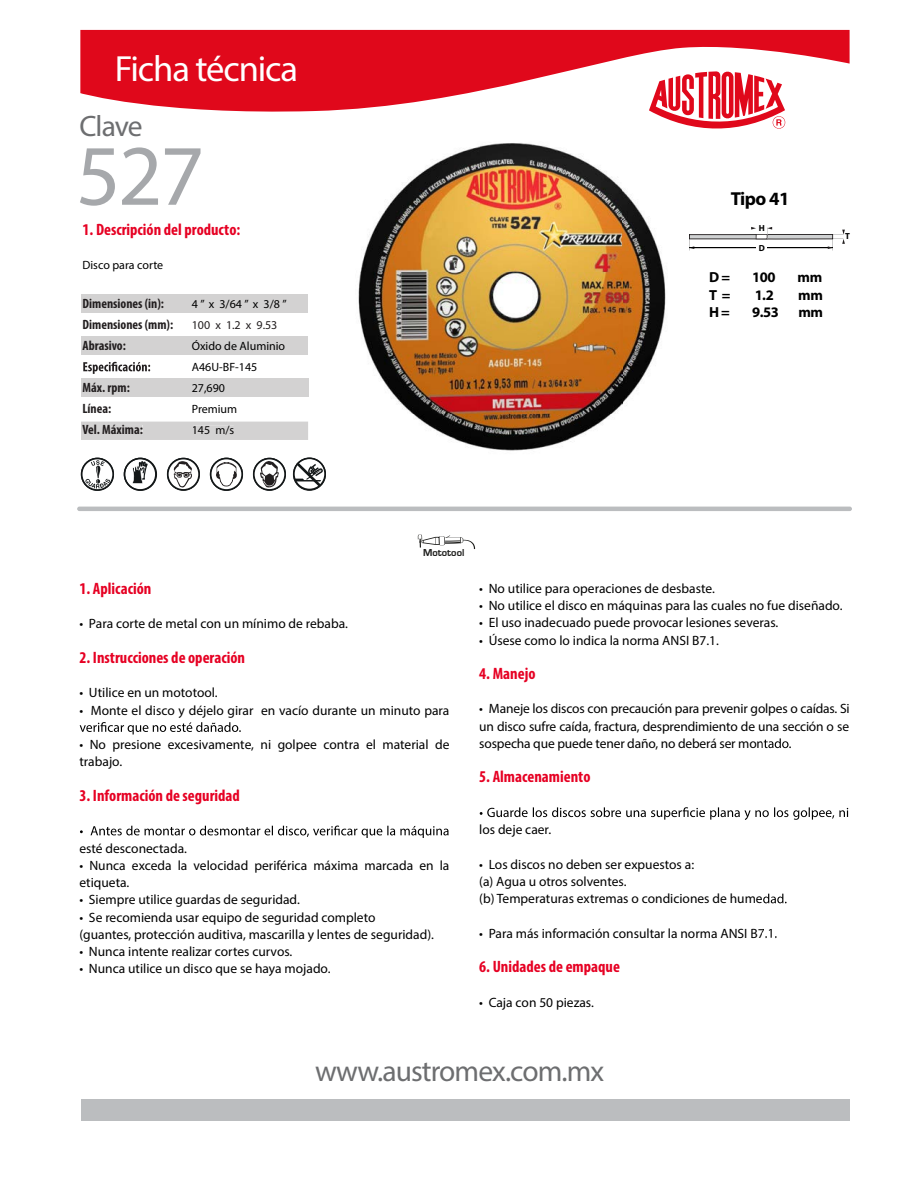
<style>
.page{position:relative;width:918px;height:1188px;background:#fff}
.page>*{position:absolute;margin:0;border:0;box-sizing:border-box;transform-origin:0 0}
.t1{font:86.7px "Myriad Pro";color:#a6a8ab}
.t2{font:36.6px "Myriad Pro";letter-spacing:-.03em;color:#fff}
.t3{font:29.55px "Myriad Pro";letter-spacing:-.03em;color:#6d6e70}
.t4{font:700 18.75px "Myriad Pro";letter-spacing:-.03em;color:#000}
.t5{font:700 condensed 16.5px "Myriad Pro";color:#e60023}
.t6{font:700 14.55px "Myriad Pro";letter-spacing:-.03em;color:#000}
.t7{font:13.5px/17.2px "Myriad Pro";color:#000}
.t8{font:700 condensed 13.5px/21px "Myriad Pro";color:#231f20}
.t9{font:12px/21px "Myriad Pro";color:#000}
.t10{font:12px "Myriad Pro";color:#231f20}
.t11{font:12px "Myriad Pro";color:#070606}
.t12{font:700 10.35px "Eurostile";color:#1d1d1b}
.t13{font:700 8.85px "Myriad Pro";color:#000}
</style>
<div class="page">
<div style="left:81px;top:295px;width:226px;height:18px;background:#d3d2d2"></div>
<div style="left:81px;top:337px;width:226px;height:18px;background:#d3d2d2"></div>
<div style="left:81px;top:378px;width:227px;height:18px;background:#d3d2d2"></div>
<svg style="left:80px;top:30px;width:770px;height:82px;fill:#e0081b"></svg>
<div style="left:82px;top:1099px;width:768px;height:22px;background:#bbbdbf"></div>
<svg style="left:83px;top:362px;width:67px;height:12px"></svg>
<svg style="left:80px;top:722px;width:161px;height:12px"></svg>
<svg style="left:80px;top:826px;width:369px;height:12px"></svg>
<svg style="left:480px;top:807px;width:281px;height:13px"></svg>
<hr style="left:77px;top:507px;width:775px;height:4px;background:#bbbdbf;border-radius:2px">
<svg style="left:649px;top:70px;width:136px;height:59px"></svg>
<div style="left:81px;top:422px;width:227px;height:18px;background:#d3d2d2"></div>
<div style="left:83px;top:425px;width:59px;height:9px;background:#d3d2d2"></div>
<div style="left:193px;top:426px;width:41px;height:8px;background:#d3d2d2"></div>
<svg style="left:293px;top:457px;width:33px;height:34px"></svg>
<svg style="left:124px;top:458px;width:33px;height:33px"></svg>
<svg style="left:81px;top:458px;width:33px;height:33px"></svg>
<svg style="left:210px;top:458px;width:33px;height:33px"></svg>
<svg style="left:253px;top:458px;width:33px;height:33px"></svg>
<svg style="left:167px;top:458px;width:33px;height:33px"></svg>
<svg style="left:689px;top:227px;width:156px;height:24px"></svg>
<svg style="left:418px;top:535px;width:57px;height:14px"></svg>
<img style="left:762px;top:738px;width:29px;height:10px">
<img style="left:762px;top:807px;width:86px;height:13px">
<img style="left:765px;top:903px;width:22px;height:1px">
<img style="left:763px;top:894px;width:24px;height:9px">
<img style="left:762px;top:929px;width:15px;height:9px">
<img style="left:358px;top:143px;width:308px;height:308px">
<h2 class="t2" style="left:115px;top:46px;width:185px">Ficha técnica</h2>
<h3 class="t3" style="left:79px;top:108px;width:65px">Clave</h3>
<h1 class="t1" style="left:76px;top:122px;width:130px">527</h1>
<p class="t5" style="left:83px;top:219px;width:159px">1. Descripción del producto:</p>
<p class="t9" style="left:83px;top:255px;width:82px">Disco para corte</p>
<p class="t8" style="left:83px;top:293px;width:92px">Dimensiones (in):<br>Dimensiones (mm):<br>Abrasivo:</p>
<p class="t8" style="left:83px;top:377px;width:49px">Máx. rpm:<br>Línea:</p>
<p class="t9" style="left:192px;top:293px;width:96px">4 ” x 3/64 ” x 3/8 ”</p>
<p class="t10" style="left:192px;top:318px;width:87px">100 x 1.2 x 9.53</p>
<p class="t9" style="left:192px;top:335px;width:95px">Óxido de Aluminio<br>A46U-BF-145<br>27,690<br>Premium</p>
<p class="t8" style="left:83px;top:419px;width:62px">Vel. Máxima:</p>
<p class="t11" style="left:192px;top:423px;width:44px">145 m/s</p>
<h3 class="t4" style="left:731px;top:186px;width:60px">Tipo 41</h3>
<p class="t13" style="left:759px;top:222px;width:8px">H</p>
<p class="t13" style="left:759px;top:242px;width:8px">D</p>
<p class="t6" style="left:709px;top:268px;width:22px">D =</p>
<p class="t6" style="left:752px;top:268px;width:25px">100</p>
<p class="t6" style="left:798px;top:268px;width:26px">mm</p>
<p class="t6" style="left:709px;top:285px;width:23px">T =</p>
<p class="t6" style="left:755px;top:285px;width:21px">1.2</p>
<p class="t6" style="left:798px;top:285px;width:26px">mm</p>
<p class="t6" style="left:709px;top:303px;width:22px">H=</p>
<p class="t6" style="left:752px;top:303px;width:28px">9.53</p>
<p class="t6" style="left:798px;top:303px;width:26px">mm</p>
<p class="t13" style="left:845px;top:230px;width:6px">T</p>
<p class="t12" style="left:423px;top:547px;width:43px">Mototool</p>
<p class="t5" style="left:79px;top:578px;width:74px">1. Aplicación</p>
<p class="t7" style="left:79px;top:615px;width:270px">• Para corte de metal con un mínimo de rebaba.</p>
<p class="t5" style="left:79px;top:647px;width:167px">2. Instrucciones de operación</p>
<p class="t7" style="left:79px;top:684px;width:140px">• Utilice en un mototool.</p>
<p class="t7" style="left:79px;top:701px;width:371px">• Monte el disco y déjelo girar en vacío durante un minuto para</p>
<p class="t7" style="left:79px;top:736px;width:372px">• No presione excesivamente, ni golpee contra el material de trabajo.</p>
<p class="t5" style="left:79px;top:785px;width:162px">3. Información de seguridad</p>
<p class="t7" style="left:79px;top:839px;width:109px">esté desconectada.</p>
<p class="t7" style="left:79px;top:856px;width:371px">• Nunca exceda la velocidad periférica máxima marcada en la etiqueta.</p>
<p class="t7" style="left:79px;top:891px;width:222px">• Siempre utilice guardas de seguridad.</p>
<p class="t7" style="left:79px;top:908px;width:356px">• Se recomienda usar equipo de seguridad completo<br>(guantes, protección auditiva, mascarilla y lentes de seguridad).</p>
<p class="t7" style="left:79px;top:943px;width:214px">• Nunca intente realizar cortes curvos.</p>
<p class="t7" style="left:79px;top:960px;width:253px">• Nunca utilice un disco que se haya mojado.</p>
<p class="t7" style="left:479px;top:579px;width:237px">• No utilice para operaciones de desbaste.</p>
<p class="t7" style="left:479px;top:597px;width:365px">• No utilice el disco en máquinas para las cuales no fue diseñado.</p>
<p class="t7" style="left:479px;top:614px;width:301px">• El uso inadecuado puede provocar lesiones severas.</p>
<p class="t7" style="left:479px;top:631px;width:241px">• Úsese como lo indica la norma ANSI B7.1.</p>
<p class="t5" style="left:479px;top:663px;width:58px">4. Manejo</p>
<p class="t7" style="left:479px;top:700px;width:372px;text-align:justify">• Maneje los discos con precaución para prevenir golpes o caídas. Si un disco sufre caída, fractura, desprendimiento de una sección o se sospecha que puede tener daño, no deberá ser montado.</p>
<p class="t5" style="left:479px;top:767px;width:113px">5. Almacenamiento</p>
<p class="t7" style="left:479px;top:821px;width:73px">los deje caer.</p>
<p class="t7" style="left:479px;top:855px;width:309px">• Los discos no deben ser expuestos a:<br>(a) Agua u otros solventes.<br>(b) Temperaturas extremas o condiciones de humedad.</p>
<p class="t7" style="left:479px;top:924px;width:299px">• Para más información consultar la norma ANSI B7.1.</p>
<p class="t5" style="left:479px;top:956px;width:142px">6. Unidades de empaque</p>
<p class="t7" style="left:479px;top:993px;width:116px">• Caja con 50 piezas.</p>
<h3 class="t3" style="left:315px;top:1052px;width:291px">www.austromex.com.mx</h3>
</div>
